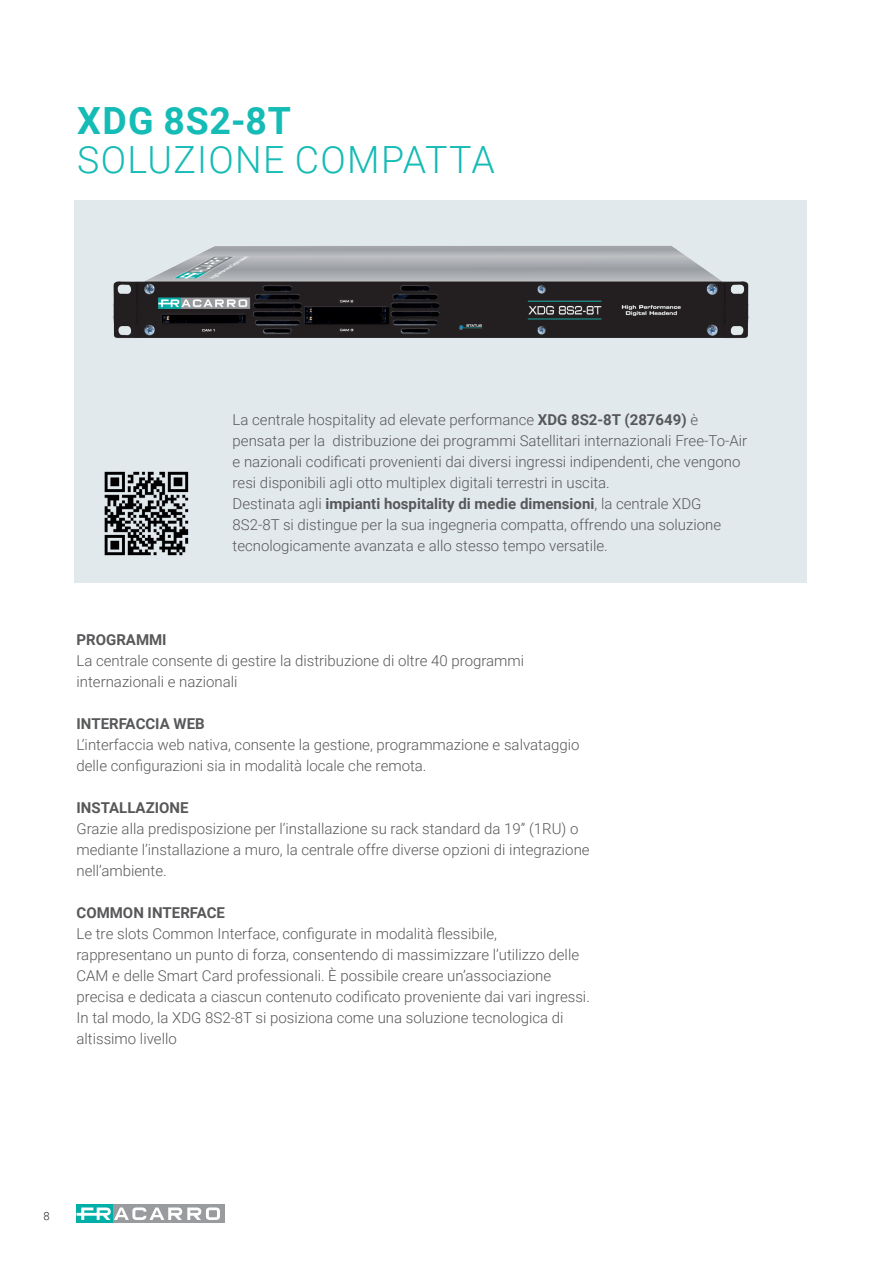
<style>
.page{position:relative;width:893px;height:1263px;background:#fff}
.page>*{position:absolute;margin:0;border:0;box-sizing:border-box;transform-origin:0 0}
.t1{font:300 37.5px "Roboto";letter-spacing:.035em;color:#15bbb5}
.t2{font:700 37.5px "Roboto";letter-spacing:.015em;color:#15bbb5}
.t3{font:300 15px/21px "Roboto";color:#57585a}
.t4{font:700 15px "Roboto";color:#57585a}
.t5{font:300 11.25px "Roboto";color:#231f20}
.s1{font-weight:700}
</style>
<div class="page">
<div style="left:110px;top:1204px;width:115px;height:19px;background:#999b9e"></div>
<div style="left:77px;top:1204px;width:36px;height:19px;background:#00afa8"></div>
<svg style="left:77px;top:1207px;width:143px;height:13px"></svg>
<div style="left:74px;top:200px;width:732px;height:382px;background:#e2e9ed"></div>
<img style="left:113px;top:246px;width:636px;height:93px">
<img style="left:104px;top:471px;width:85px;height:85px">
<h1 class="t2" style="left:77px;top:95px;width:215px">XDG 8S2-8T</h1>
<h1 class="t1" style="left:77px;top:133px;width:419px">SOLUZIONE COMPATTA</h1>
<p class="t3" style="left:233px;top:408px;width:516px">La centrale hospitality ad elevate performance <span class="s1">XDG 8S2-8T (287649)</span> è pensata per la distribuzione dei programmi Satellitari internazionali Free-To-Air e nazionali codificati provenienti dai diversi ingressi indipendenti, che vengono resi disponibili agli otto multiplex digitali terrestri in uscita.<br>Destinata agli <span class="s1">impianti hospitality di medie dimensioni</span>, la centrale XDG 8S2-8T si distingue per la sua ingegneria compatta, offrendo una soluzione tecnologicamente avanzata e allo stesso tempo versatile.</p>
<p class="t4" style="left:77px;top:629px;width:92px">PROGRAMMI</p>
<p class="t3" style="left:77px;top:649px;width:449px">La centrale consente di gestire la distribuzione di oltre 40 programmi internazionali e nazionali</p>
<p class="t4" style="left:77px;top:713px;width:130px">INTERFACCIA WEB</p>
<p class="t3" style="left:77px;top:733px;width:504px">L’interfaccia web nativa, consente la gestione, programmazione e salvataggio delle configurazioni sia in modalità locale che remota.</p>
<p class="t4" style="left:77px;top:797px;width:114px">INSTALLAZIONE</p>
<p class="t3" style="left:77px;top:817px;width:515px">Grazie alla predisposizione per l’installazione su rack standard da 19” (1RU) o mediante l’installazione a muro, la centrale offre diverse opzioni di integrazione nell’ambiente.</p>
<p class="t4" style="left:77px;top:902px;width:150px">COMMON INTERFACE</p>
<p class="t3" style="left:77px;top:922px;width:515px">Le tre slots Common Interface, configurate in modalità flessibile, rappresentano un punto di forza, consentendo di massimizzare l’utilizzo delle CAM e delle Smart Card professionali. È possibile creare un’associazione precisa e dedicata a ciascun contenuto codificato proveniente dai vari ingressi.<br>In tal modo, la XDG 8S2-8T si posiziona come una soluzione tecnologica di altissimo livello</p>
<p class="t5" style="left:44px;top:1208px;width:8px">8</p>
</div>
